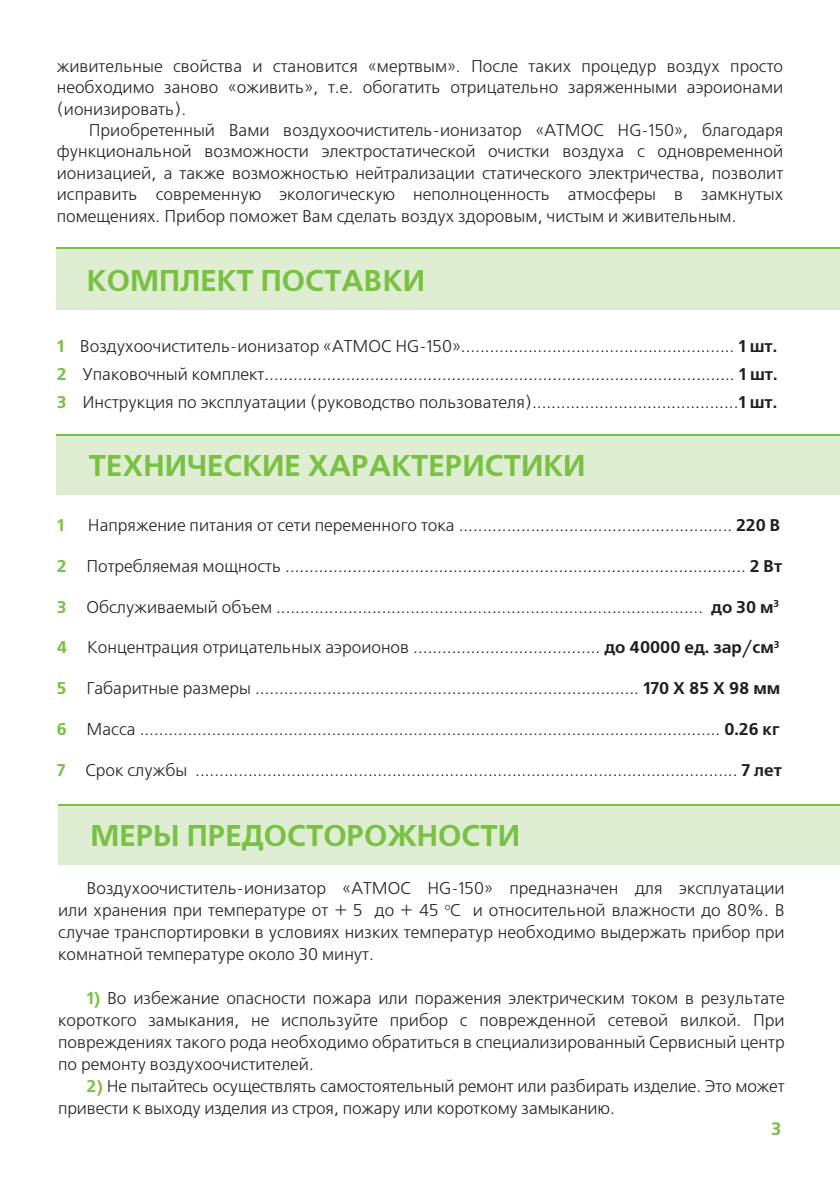
<style>
.page{position:relative;width:840px;height:1191px;background:#fff}
.page>*{position:absolute;margin:0;border:0;box-sizing:border-box;transform-origin:0 0}
.t1{font:700 30px "Free Set C";color:#79c142}
.t2{font:700 18px "Free Set C";color:#79c142}
.t3{font:17px/22px "Free Set C";color:#231f20;text-align:justify}
.t4{font:700 17px "Free Set C";color:#79c142}
.s1{font-weight:700;color:#79c142}
.s2{font-weight:700}
</style>
<div class="page">
<div style="left:57px;top:249px;width:782px;height:60px;background:#dfeed2"></div>
<hr style="left:57px;top:247px;width:782px;height:2px;background:#79c142">
<div style="left:57px;top:434px;width:782px;height:60px;background:#dfeed2"></div>
<hr style="left:57px;top:434px;width:782px;height:2px;background:#79c142">
<div style="left:58px;top:804px;width:781px;height:60px;background:#dfeed2"></div>
<hr style="left:58px;top:804px;width:781px;height:2px;background:#79c142">
<p class="t3" style="left:57px;top:56px;width:727px;line-height:21.4px">живительные свойства и становится «мертвым». После таких процедур воздух просто необходимо заново «оживить», т.е. обогатить отрицательно заряженными аэроионами (ионизировать).</p>
<p class="t3" style="left:57px;top:120px;width:727px;line-height:21.4px;text-indent:32px">Приобретенный Вами воздухоочиститель-ионизатор «АТМОС HG-150», благодаря функциональной возможности электростатической очистки воздуха с одновременной ионизацией, а также возможностью нейтрализации статического электричества, позволит исправить современную экологическую неполноценность атмосферы в замкнутых помещениях. Прибор поможет Вам сделать воздух здоровым, чистым и живительным.</p>
<h1 class="t1" style="left:87px;top:264px;width:339px">КОМПЛЕКТ ПОСТАВКИ</h1>
<p class="t3" style="left:57px;top:333px;width:721px;line-height:28px"><span class="s1">1</span> Воздухоочиститель-ионизатор «АТМОС HG-150»......................................................... <span class="s2">1 шт.<br></span><span class="s1">2</span> Упаковочный комплект.................................................................................................. <span class="s2">1 шт.<br></span><span class="s1">3</span> Инструкция по эксплуатации (руководство пользователя)...........................................<span class="s2">1 шт.</span></p>
<h1 class="t1" style="left:89px;top:448px;width:498px">ТЕХНИЧЕСКИЕ ХАРАКТЕРИСТИКИ</h1>
<p class="t4" style="left:57px;top:515px;width:9px">1</p>
<p class="t3" style="left:88px;top:515px;width:693px">Напряжение питания от сети переменного тока ......................................................... <span class="s2">220 В</span></p>
<p class="t3" style="left:57px;top:556px;width:726px"><span class="s1">2</span> Потребляемая мощность ................................................................................................ <span class="s2">2 Вт</span></p>
<p class="t3" style="left:57px;top:596px;width:723px"><span class="s1">3</span> Обслуживаемый объем ......................................................................................... <span class="s2">до 30 м</span><sup>3</sup></p>
<p class="t3" style="left:57px;top:637px;width:724px"><span class="s1">4</span> Концентрация отрицательных аэроионов ....................................... <span class="s2">до 40000 ед. зар/см</span><sup>3</sup></p>
<p class="t3" style="left:57px;top:678px;width:724px"><span class="s1">5</span> Габаритные размеры ................................................................................ <span class="s2">170 Х 85 Х 98 мм</span></p>
<p class="t3" style="left:57px;top:719px;width:723px"><span class="s1">6</span> Масса ......................................................................................................................... <span class="s2">0.26 кг</span></p>
<p class="t3" style="left:57px;top:760px;width:726px"><span class="s1">7</span> Срок службы ................................................................................................................. <span class="s2">7 лет</span></p>
<h1 class="t1" style="left:90px;top:818px;width:431px">МЕРЫ ПРЕДОСТОРОЖНОСТИ</h1>
<p class="t3" style="left:58px;top:877px;width:727px;text-indent:28px">Воздухоочиститель-ионизатор «АТМОС HG-150» предназначен для эксплуатации или хранения при температуре от + 5 до + 45 <sup>o</sup>С и относительной влажности до 80%. В случае транспортировки в условиях низких температур необходимо выдержать прибор при комнатной температуре около 30 минут.</p>
<p class="t3" style="left:58px;top:987px;width:727px;text-indent:28px"><span class="s1">1)</span> Во избежание опасности пожара или поражения электрическим током в результате короткого замыкания, не используйте прибор с поврежденной сетевой вилкой. При повреждениях такого рода необходимо обратиться в специализированный Сервисный центр по ремонту воздухоочистителей.</p>
<p class="t3" style="left:58px;top:1075px;width:727px;text-indent:28px"><span class="s1">2)</span> Не пытайтесь осуществлять самостоятельный ремонт или разбирать изделие. Это может привести к выходу изделия из строя, пожару или короткому замыканию.</p>
<p class="t2" style="left:770px;top:1118px;width:12px">3</p>
</div>
